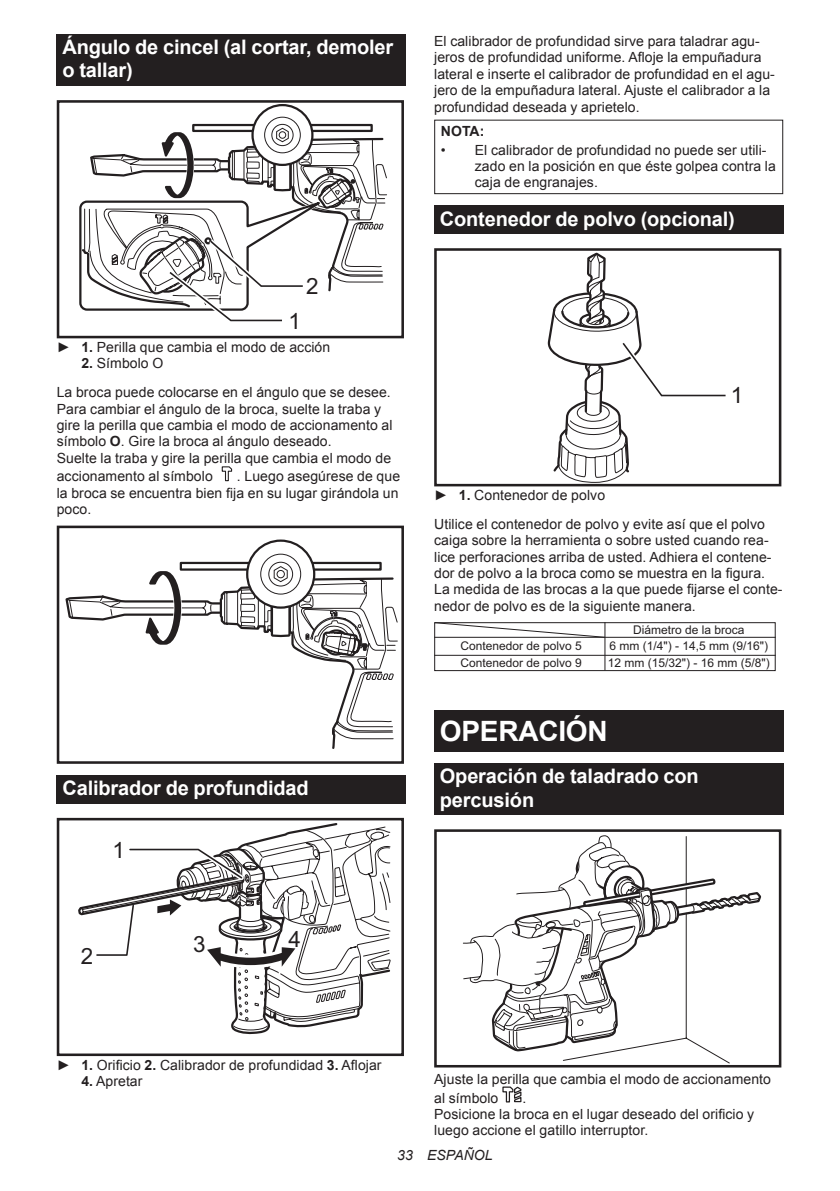
<style>
.page{position:relative;width:840px;height:1191px;background:#fff}
.page>*{position:absolute;margin:0;border:0;box-sizing:border-box;transform-origin:0 0}
.t1{font:700 28px "Arial";letter-spacing:-.01em;color:#fff}
.t2{font:22.4px "Arial";color:#231f20}
.t3{font:700 20px/23.4px "Arial";letter-spacing:-.01em;color:#fff}
.t4{font:14px/16.4px "Arial";letter-spacing:.005em;color:#231f20}
.t5{font:italic 14px "Arial";letter-spacing:.005em;color:#231f20}
.t6{font:700 14px "Arial";color:#231f20}
.t7{font:12px "Arial";color:#231f20}
.s1{font-weight:700}
</style>
<div class="page">
<div style="left:57px;top:34px;width:348px;height:52px;background:#231f20"></div>
<svg style="left:252px;top:105px;width:60px;height:60px"></svg>
<div style="left:57px;top:100px;width:347px;height:238px;border:3px solid #231f20"></div>
<svg style="left:79px;top:116px;width:308px;height:206px"></svg>
<svg style="left:221px;top:466px;width:12px;height:15px"></svg>
<svg style="left:247px;top:540px;width:67px;height:67px"></svg>
<svg style="left:65px;top:553px;width:333px;height:196px"></svg>
<div style="left:57px;top:525px;width:347px;height:239px;border:3px solid #231f20"></div>
<div style="left:57px;top:775px;width:348px;height:28px;background:#231f20"></div>
<div style="left:57px;top:818px;width:347px;height:238px;border:3px solid #231f20"></div>
<svg style="left:77px;top:818px;width:314px;height:217px"></svg>
<div style="left:434px;top:120px;width:348px;height:74px;border:1px solid #231f20"></div>
<div style="left:434px;top:205px;width:348px;height:29px;background:#231f20"></div>
<div style="left:434px;top:248px;width:347px;height:238px;border:3px solid #231f20"></div>
<svg style="left:546px;top:248px;width:184px;height:238px"></svg>
<div style="left:434px;top:622px;width:341px;height:49px;border:1px solid #231f20"></div>
<hr style="left:434px;top:655px;width:340px;height:1px;background:#231f20">
<hr style="left:434px;top:637px;width:340px;height:1px;background:#231f20">
<svg style="left:434px;top:622px;width:170px;height:16px"></svg>
<hr style="left:604px;top:622px;width:1px;height:48px;background:#231f20">
<div style="left:434px;top:711px;width:348px;height:41px;background:#231f20"></div>
<div style="left:434px;top:763px;width:348px;height:52px;background:#231f20"></div>
<svg style="left:463px;top:835px;width:298px;height:228px"></svg>
<div style="left:434px;top:829px;width:347px;height:238px;border:3px solid #231f20"></div>
<svg style="left:502px;top:1086px;width:20px;height:16px"></svg>
<h3 class="t3" style="left:62px;top:36px;width:332px">Ángulo de cincel (al cortar, demoler o tallar)</h3>
<h2 class="t2" style="left:288px;top:307px;width:14px">1</h2>
<h2 class="t2" style="left:306px;top:271px;width:14px">2</h2>
<p class="t4" style="left:57px;top:339px;width:275px">► <span class="s1">1.</span> Perilla que cambia el modo de acción</p>
<p class="t4" style="left:57px;top:349px;width:335px;line-height:28.8px;text-indent:25px"><span class="s1">2.</span> Símbolo O<br>La broca puede colocarse en el ángulo que se desee.</p>
<p class="t4" style="left:57px;top:400px;width:337px">Para cambiar el ángulo de la broca, suelte la traba y gire la perilla que cambia el modo de accionamento al símbolo <span class="s1">O</span>. Gire la broca al ángulo deseado.<br>Suelte la traba y gire la perilla que cambia el modo de</p>
<p class="t4" style="left:57px;top:468px;width:157px">accionamento al símbolo</p>
<p class="t4" style="left:57px;top:468px;width:345px;text-align:justify;text-indent:180px">. Luego asegúrese de que la broca se encuentra bien fija en su lugar girándola un poco.</p>
<h3 class="t3" style="left:62px;top:777px;width:248px">Calibrador de profundidad</h3>
<h2 class="t2" style="left:112px;top:835px;width:14px">1</h2>
<h2 class="t2" style="left:81px;top:941px;width:14px">2</h2>
<h2 class="t2" style="left:193px;top:929px;width:14px">3</h2>
<h2 class="t2" style="left:288px;top:924px;width:14px">4</h2>
<p class="t4" style="left:434px;top:33px;width:342px">El calibrador de profundidad sirve para taladrar agu&shy;jeros de profundidad uniforme. Afloje la empuñadura lateral e inserte el calibrador de profundidad en el agu&shy;jero de la empuñadura lateral. Ajuste el calibrador a la profundidad deseada y aprietelo.</p>
<p class="t6" style="left:440px;top:121px;width:45px">NOTA:</p>
<p class="t4" style="left:474px;top:142px;width:302px;text-indent:-34px">• El calibrador de profundidad no puede ser utili&shy;zado en la posición en que éste golpea contra la caja de engranajes.</p>
<h3 class="t3" style="left:439px;top:207px;width:296px">Contenedor de polvo (opcional)</h3>
<h2 class="t2" style="left:730px;top:380px;width:14px">1</h2>
<p class="t4" style="left:434px;top:481px;width:332px;line-height:28.8px">► <span class="s1">1.</span> Contenedor de polvo<br>Utilice el contenedor de polvo y evite así que el polvo</p>
<p class="t4" style="left:434px;top:532px;width:349px">caiga sobre la herramienta o sobre usted cuando rea&shy;lice perforaciones arriba de usted. Adhiera el contene&shy;dor de polvo a la broca como se muestra en la figura.<br>La medida de las brocas a la que puede fijarse el conte&shy;nedor de polvo es de la siguiente manera.</p>
<p class="t7" style="left:632px;top:622px;width:113px">Diámetro de la broca</p>
<p class="t7" style="left:460px;top:638px;width:123px">Contenedor de polvo 5</p>
<p class="t7" style="left:609px;top:638px;width:160px">6 mm (1/4") - 14,5 mm (9/16")</p>
<p class="t7" style="left:460px;top:655px;width:123px">Contenedor de polvo 9</p>
<p class="t7" style="left:607px;top:655px;width:163px">12 mm (15/32") - 16 mm (5/8")</p>
<h1 class="t1" style="left:439px;top:712px;width:169px">OPERACIÓN</h1>
<h3 class="t3" style="left:439px;top:765px;width:260px">Operación de taladrado con percusión</h3>
<p class="t4" style="left:57px;top:1056px;width:326px">► <span class="s1">1.</span> Orificio <span class="s1">2.</span> Calibrador de profundidad <span class="s1">3.</span> Aflojar</p>
<p class="t4" style="left:81px;top:1073px;width:63px"><span class="s1">4.</span> Apretar</p>
<p class="t4" style="left:434px;top:1069px;width:338px;line-height:18.8px">Ajuste la perilla que cambia el modo de accionamento al símbolo</p>
<p class="t4" style="left:434px;top:1089px;width:321px;text-indent:88px">.<br>Posicione la broca en el lugar deseado del orificio y luego accione el gatillo interruptor.</p>
<p class="t5" style="left:397px;top:1146px;width:97px">33 ESPAÑOL</p>
</div>
